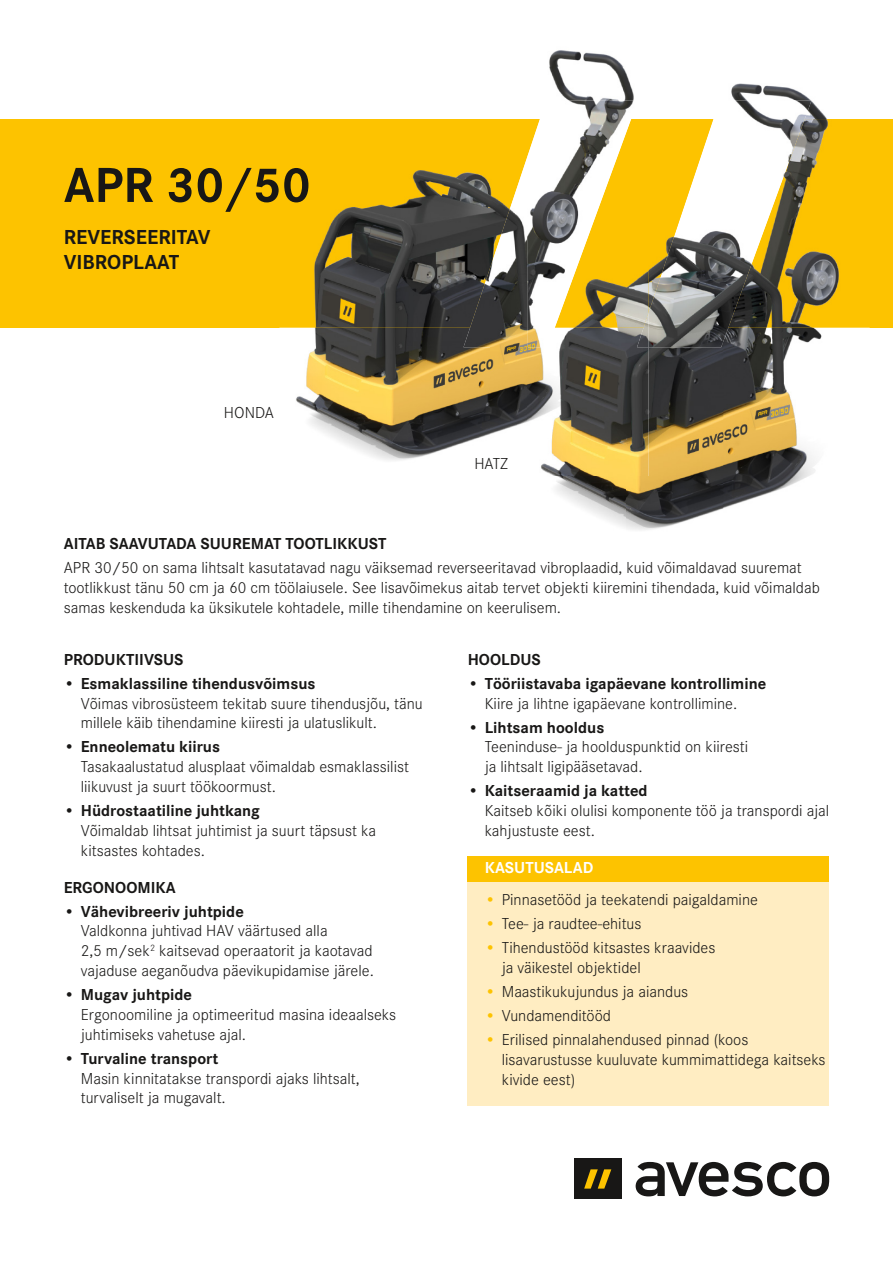
<style>
.page{position:relative;width:893px;height:1263px;background:#fff}
.page>*{position:absolute;margin:0;border:0;box-sizing:border-box;transform-origin:0 0}
.t1{font:700 51px "Corporate S";color:#181716}
.t2{font:700 21px/25.2px "Corporate S";color:#181716}
.t3{font:300 16.5px/19.8px "Corporate S";color:#181716}
.t4{font:700 16.5px "Corporate S";color:#181716}
.t5{font:700 16.5px "Corporate S";color:#fff}
.s1{font-weight:700}
.s2{color:#fdc300}
</style>
<div class="page">
<div style="left:0;top:119px;width:893px;height:208px;background:#fdc300"></div>
<img style="left:549px;top:50px;width:75px;height:17px">
<img style="left:280px;top:327px;width:210px;height:134px">
<img style="left:490px;top:347px;width:37px;height:87px">
<img style="left:314px;top:170px;width:149px;height:157px">
<img style="left:463px;top:158px;width:64px;height:189px">
<img style="left:731px;top:83px;width:96px;height:36px">
<img style="left:723px;top:327px;width:146px;height:182px">
<img style="left:625px;top:347px;width:98px;height:183px">
<img style="left:556px;top:476px;width:69px;height:51px">
<img style="left:811px;top:119px;width:29px;height:187px">
<img style="left:649px;top:101px;width:162px;height:246px">
<img style="left:649px;top:119px;width:64px;height:194px">
<img style="left:527px;top:67px;width:122px;height:409px">
<div style="left:468px;top:856px;width:361px;height:249px;background:#ffedc2"></div>
<div style="left:468px;top:856px;width:361px;height:25px;background:#fdc300"></div>
<svg style="left:636px;top:1162px;width:193px;height:34px"></svg>
<div style="left:574px;top:1159px;width:47px;height:40px;background:#181716"></div>
<svg style="left:584px;top:1169px;width:27px;height:19px"></svg>
<h1 class="t1" style="left:64px;top:145px;width:249px">APR 30/50</h1>
<p class="t2" style="left:64px;top:223px;width:148px">REVERSEERITAV<br>VIBROPLAAT</p>
<p class="t3" style="left:224px;top:402px;width:52px">HONDA</p>
<p class="t3" style="left:474px;top:452px;width:35px">HATZ</p>
<p class="t4" style="left:64px;top:530px;width:324px">AITAB SAAVUTADA SUUREMAT TOOTLIKKUST</p>
<p class="t3" style="left:64px;top:557px;width:758px">APR 30/50 on sama lihtsalt kasutatavad nagu väiksemad reverseeritavad vibroplaadid, kuid võimaldavad suuremat tootlikkust tänu 50 cm ja 60 cm töölaiusele. See lisavõimekus aitab tervet objekti kiiremini tihendada, kuid võimaldab samas keskenduda ka üksikutele kohtadele, mille tihendamine on keerulisem.</p>
<p class="t4" style="left:64px;top:646px;width:121px">PRODUKTIIVSUS</p>
<p class="t3" style="left:81px;top:672px;width:344px;text-indent:-17px">• <span class="s1">Esmaklassiline tihendusvõimsus<br></span>Võimas vibrosüsteem tekitab suure tihendusjõu, tänu millele käib tihendamine kiiresti ja ulatuslikult.</p>
<p class="t3" style="left:81px;top:736px;width:330px;text-indent:-17px">• <span class="s1">Enneolematu kiirus<br></span>Tasakaalustatud alusplaat võimaldab esmaklassilist liikuvust ja suurt töökoormust.</p>
<p class="t3" style="left:81px;top:800px;width:297px;text-indent:-17px">• <span class="s1">Hüdrostaatiline juhtkang<br></span>Võimaldab lihtsat juhtimist ja suurt täpsust ka kitsastes kohtades.</p>
<p class="t4" style="left:64px;top:874px;width:113px">ERGONOOMIKA</p>
<p class="t3" style="left:81px;top:900px;width:295px;text-indent:-17px">• <span class="s1">Vähevibreeriv juhtpide<br></span>Valdkonna juhtivad HAV väärtused alla<br>2,5 m/sek<sup>2</sup> kaitsevad operaatorit ja kaotavad vajaduse aeganõudva päevikupidamise järele.</p>
<p class="t3" style="left:81px;top:984px;width:317px;text-indent:-17px">• <span class="s1">Mugav juhtpide<br></span>Ergonoomiline ja optimeeritud masina ideaalseks juhtimiseks vahetuse ajal.</p>
<p class="t3" style="left:81px;top:1047px;width:280px;text-indent:-17px">• <span class="s1">Turvaline transport<br></span>Masin kinnitatakse transpordi ajaks lihtsalt, turvaliselt ja mugavalt.</p>
<p class="t4" style="left:468px;top:646px;width:75px">HOOLDUS</p>
<p class="t3" style="left:485px;top:672px;width:283px;text-indent:-17px">• <span class="s1">Tööriistavaba igapäevane kontrollimine<br></span>Kiire ja lihtne igapäevane kontrollimine.</p>
<p class="t3" style="left:485px;top:716px;width:265px;text-indent:-17px">• <span class="s1">Lihtsam hooldus<br></span>Teeninduse- ja hoolduspunktid on kiiresti ja lihtsalt ligipääsetavad.</p>
<p class="t3" style="left:485px;top:780px;width:346px;text-indent:-17px">• <span class="s1">Kaitseraamid ja katted<br></span>Kaitseb kõiki olulisi komponente töö ja transpordi ajal kahjustuste eest.</p>
<p class="t5" style="left:485px;top:854px;width:110px">KASUTUSALAD</p>
<p class="t3" style="left:485px;top:889px;width:275px"><span class="s2">•</span> Pinnasetööd ja teekatendi paigaldamine</p>
<p class="t3" style="left:485px;top:913px;width:158px"><span class="s2">•</span> Tee- ja raudtee-ehitus</p>
<p class="t3" style="left:502px;top:937px;width:215px;text-indent:-17px"><span class="s2">•</span> Tihendustööd kitsastes kraavides ja väikestel objektidel</p>
<p class="t3" style="left:485px;top:981px;width:205px"><span class="s2">•</span> Maastikukujundus ja aiandus</p>
<p class="t3" style="left:485px;top:1005px;width:128px"><span class="s2">•</span> Vundamenditööd</p>
<p class="t3" style="left:502px;top:1029px;width:325px;text-indent:-17px"><span class="s2">•</span> Erilised pinnalahendused pinnad (koos lisavarustusse kuuluvate kummimattidega kaitseks kivide eest)</p>
</div>
